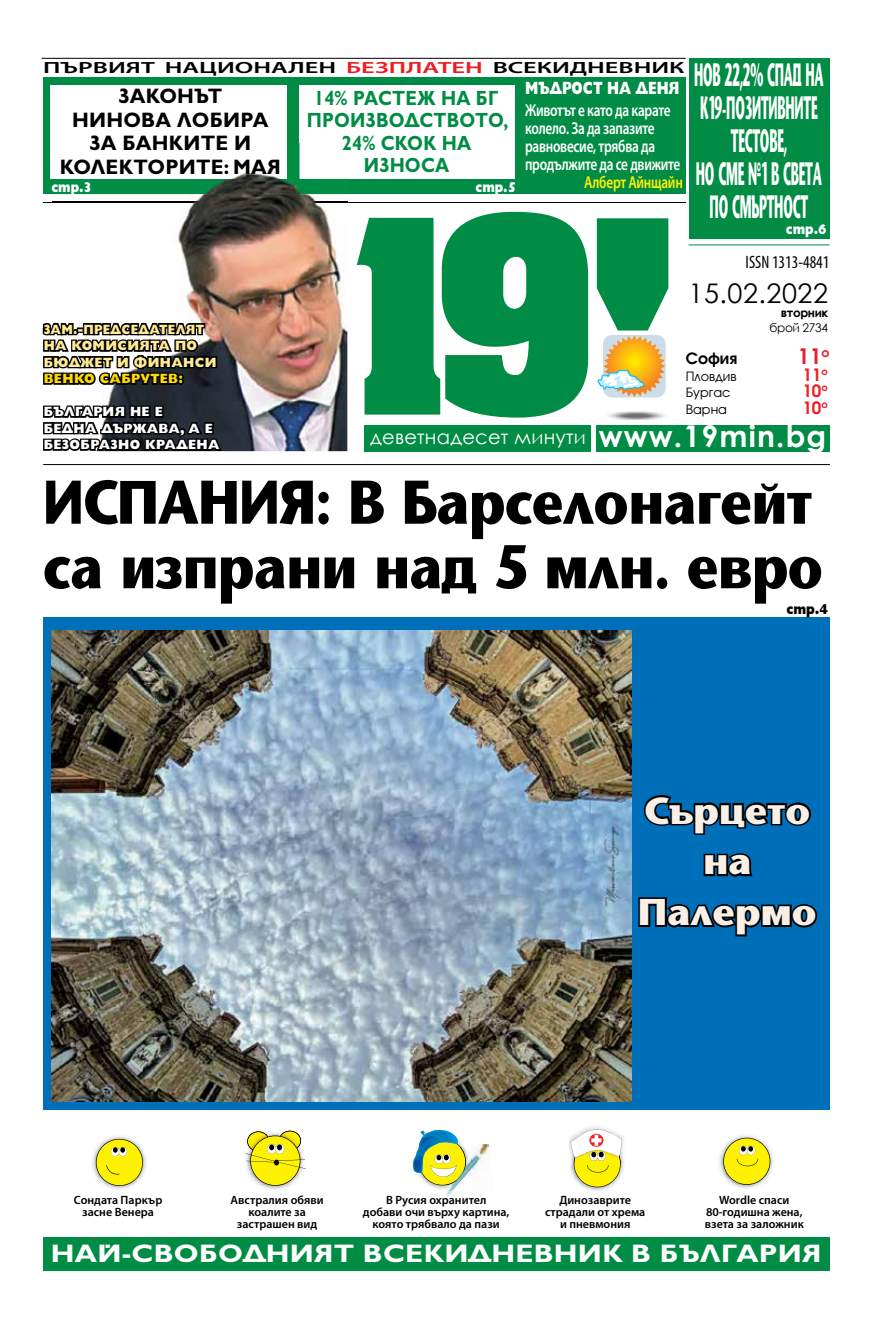
<style>
.page{position:relative;width:893px;height:1340px;background:#fff}
.page>*{position:absolute;margin:0;border:0;box-sizing:border-box;transform-origin:0 0}
.t1{font:61.5px/64.5px "Stone Sans";letter-spacing:-.01em;color:#000;scale:.9 1}
.t2{font:37.5px/50.8px "Stone Sans";color:#f8f0e6;text-align:center;scale:1.04 1}
.t3{font:32.4px/33px "Stone Sans";letter-spacing:-.01em;color:#fff;text-align:center;scale:.38 1}
.t4{font:700 29.85px "Century Gothic";letter-spacing:.04em;color:#fff}
.t5{font:27px "Century Gothic";letter-spacing:.02em;color:#000}
.t6{font:700 25.5px "Gilt";letter-spacing:.01em;color:#fff;scale:1.12 1}
.t7{font:700 22.35px "Avanti CYR";color:#ed1d24}
.t8{font:700 21px/23.7px "Gilt";letter-spacing:.01em;color:#000;text-align:center;scale:.96 1}
.t9{font:700 20.7px/22.5px "Gilt";letter-spacing:.01em;color:#008c44;text-align:center;scale:.88 1}
.t10{font:19.5px "Century Gothic";letter-spacing:.01em;color:#fff}
.t11{font:condensed 18px "Myriad Pro";color:#000;scale:.95 1}
.t12{font:800 17.85px "Gilt";color:#fff;scale:.76 1}
.t13{font:700 17.85px "Avanti CYR";color:#ed1d24}
.t14{font:600 17.25px/18px "Myriad Pro";letter-spacing:-.02em;color:#fff;scale:.77 1}
.t15{font:600 17.25px "Myriad Pro";letter-spacing:-.02em;color:#fff200;scale:.77 1}
.t16{font:700 16.35px "Avanti CYR";color:#000}
.t17{font:600 16.2px "Myriad Pro";color:#000;scale:1.63 1}
.t18{font:800 14.25px "Gilt";color:#fff;scale:.87 1}
.t19{font:800 14.25px "Gilt";color:#000;scale:.89 1}
.t20{font:800 13.5px/16.5px "Gilt";letter-spacing:.03em;color:#ffea95;scale:.87 1}
.t21{font:800 13.5px/16.5px "Gilt";letter-spacing:.03em;color:#fff;scale:.94 1}
.t22{font:800 13.5px "Gilt";letter-spacing:.03em;color:#ffda00;scale:.94 1}
.t23{font:13.35px "Avanti CYR";color:#000}
.t24{font:600 12px/12px "Myriad Pro";color:#000;text-align:center}
.t25{font:12px "Century Gothic";letter-spacing:-.03em;color:#000}
.t26{font:700 12px "Century Gothic";letter-spacing:-.03em;color:#000}
.s1{color:#ed1d24}
</style>
<div class="page">
<svg style="left:597px;top:218px;width:71px;height:112px;background:#1b9858"></svg>
<div style="left:365px;top:425px;width:465px;height:27px;background:#008c44"></div>
<div style="left:591px;top:420px;width:5px;height:35px;background:#fff"></div>
<hr style="left:43px;top:202px;width:643px;height:1px;background:#000">
<svg style="left:357px;top:212px;width:231px;height:205px"></svg>
<hr style="left:43px;top:464px;width:787px;height:1px;background:#000">
<hr style="left:42px;top:58px;width:644px;height:1px;background:#000">
<hr style="left:689px;top:244px;width:140px;height:1px;background:#008c44">
<div style="left:43px;top:78px;width:643px;height:116px;background:#008c44"></div>
<div style="left:603px;top:335px;width:63px;height:62px;background:#dae6ed;border-radius:9px"></div>
<img style="left:604px;top:335px;width:61px;height:62px">
<img style="left:607px;top:411px;width:59px;height:9px">
<svg style="left:598px;top:370px;width:46px;height:19px"></svg>
<div style="left:50px;top:86px;width:237px;height:93px;background:#fff"></div>
<div style="left:300px;top:86px;width:215px;height:93px;background:#fff"></div>
<div style="left:689px;top:58px;width:140px;height:180px;background:#008c44"></div>
<div style="left:43px;top:1236px;width:786px;height:34px;background:#008c44"></div>
<img style="left:52px;top:143px;width:295px;height:308px">
<img style="left:52px;top:202px;width:295px;height:1px">
<img style="left:52px;top:143px;width:235px;height:36px">
<img style="left:300px;top:143px;width:47px;height:36px">
<svg style="left:343px;top:143px;width:4px;height:7px"></svg>
<svg style="left:42px;top:317px;width:182px;height:135px"></svg>
<div style="left:43px;top:617px;width:786px;height:492px;background:#006fba"></div>
<img style="left:51px;top:630px;width:580px;height:471px">
<svg style="left:644px;top:795px;width:167px;height:40px"></svg>
<svg style="left:703px;top:853px;width:50px;height:24px"></svg>
<svg style="left:638px;top:897px;width:180px;height:40px"></svg>
<img style="left:259px;top:1185px;width:32px;height:5px">
<svg style="left:245px;top:1130px;width:61px;height:55px"></svg>
<img style="left:583px;top:1127px;width:41px;height:64px">
<img style="left:569px;top:1134px;width:55px;height:29px">
<svg style="left:570px;top:1129px;width:52px;height:58px"></svg>
<img style="left:428px;top:1185px;width:18px;height:4px">
<img style="left:447px;top:1143px;width:43px;height:53px">
<img style="left:446px;top:1145px;width:26px;height:46px">
<svg style="left:413px;top:1130px;width:53px;height:55px"></svg>
<img style="left:92px;top:1136px;width:54px;height:53px">
<svg style="left:96px;top:1138px;width:47px;height:47px;background:#e8e03a"></svg>
<img style="left:719px;top:1135px;width:54px;height:53px">
<svg style="left:723px;top:1137px;width:47px;height:47px;background:#e8df3a"></svg>
<h3 class="t17" style="left:43px;top:57px;width:395px">ПЪРВИЯТ НАЦИОНАЛЕН <span class="s1">БЕЗПЛАТЕН</span> ВСЕКИДНЕВНИК</h3>
<h3 class="t8" style="left:60px;top:84px;width:232px">ЗАКОНЪТ<br>НИНОВА ЛОБИРА<br>ЗА БАНКИТЕ И<br>КОЛЕКТОРИТЕ: МАЯ</h3>
<p class="t18" style="left:51px;top:179px;width:48px">стр.3</p>
<p class="t18" style="left:475px;top:179px;width:48px">стр.5</p>
<h3 class="t9" style="left:307px;top:87px;width:230px">14% РАСТЕЖ НА БГ<br>ПРОИЗВОДСТВОТО,<br>24% СКОК НА<br>ИЗНОСА</h3>
<h3 class="t12" style="left:525px;top:78px;width:205px">МЪДРОСТ НА ДЕНЯ</h3>
<h3 class="t14" style="left:525px;top:100px;width:203px">Животът е като да карате колело. За да запазите равновесие, трябва да продължите да се движите</h3>
<h3 class="t15" style="left:584px;top:171px;width:130px">Алберт Айнщайн</h3>
<h3 class="t3" style="left:694px;top:58px;width:342px">НОВ 22,2% СПАД НА<br>К19-ПОЗИТИВНИТЕ<br>ТЕСТОВЕ,<br>НО СМЕ №1 В СВЕТА<br>ПО СМЪРТНОСТ</h3>
<p class="t18" style="left:786px;top:221px;width:48px">стр.6</p>
<h3 class="t11" style="left:746px;top:252px;width:90px">ISSN 1313-4841</h3>
<p class="t20" style="left:44px;top:321px;width:200px">ЗАМ.-ПРЕДСЕДАТЕЛЯТ<br>НА КОМИСИЯТА ПО<br>БЮДЖЕТ И ФИНАНСИ</p>
<p class="t22" style="left:44px;top:371px;width:150px">ВЕНКО САБРУТЕВ:</p>
<p class="t21" style="left:44px;top:403px;width:189px">БЪЛГАРИЯ НЕ Е<br>БЕДНА ДЪРЖАВА, А Е<br>БЕЗОБРАЗНО КРАДЕНА</p>
<h3 class="t10" style="left:370px;top:423px;width:217px">деветнадесет минути</h3>
<h3 class="t5" style="left:688px;top:274px;width:141px">15.02.2022</h3>
<p class="t26" style="left:781px;top:304px;width:49px">вторник</p>
<p class="t25" style="left:769px;top:319px;width:60px">брой 2734</p>
<h3 class="t16" style="left:686px;top:348px;width:53px">София</h3>
<h3 class="t7" style="left:797px;top:342px;width:33px">11<sup>о</sup></h3>
<p class="t23" style="left:686px;top:368px;width:52px">Пловдив</p>
<h3 class="t13" style="left:802px;top:363px;width:27px">11<sup>о</sup></h3>
<p class="t23" style="left:686px;top:385px;width:46px">Бургас</p>
<h3 class="t13" style="left:802px;top:380px;width:27px">10<sup>о</sup></h3>
<p class="t23" style="left:686px;top:401px;width:43px">Варна</p>
<h3 class="t13" style="left:802px;top:396px;width:27px">10<sup>о</sup></h3>
<h3 class="t4" style="left:599px;top:413px;width:229px">www.19min.bg</h3>
<h1 class="t1" style="left:43px;top:471px;width:868px">ИСПАНИЯ: В Барселонагейт са изпрани над 5 млн. евро</h1>
<p class="t19" style="left:786px;top:601px;width:48px">стр.4</p>
<h2 class="t2" style="left:638px;top:785px;width:173px">Сърцето на<br>Палермо</h2>
<p class="t24" style="left:74px;top:1193px;width:90px">Сондата Паркър засне Венера</p>
<p class="t24" style="left:231px;top:1193px;width:95px">Австралия обяви коалите за застрашен вид</p>
<p class="t24" style="left:363px;top:1193px;width:148px">В Русия охранител<br>добави очи върху картина, която трябвало да пази</p>
<p class="t24" style="left:545px;top:1193px;width:102px">Динозаврите страдали от хрема и пневмония</p>
<p class="t24" style="left:705px;top:1193px;width:100px">Wordle спаси<br>80-годишна жена, взета за заложник</p>
<h3 class="t6" style="left:51px;top:1238px;width:690px">НАЙ-СВОБОДНИЯТ ВСЕКИДНЕВНИК В БЪЛГАРИЯ</h3>
</div>
